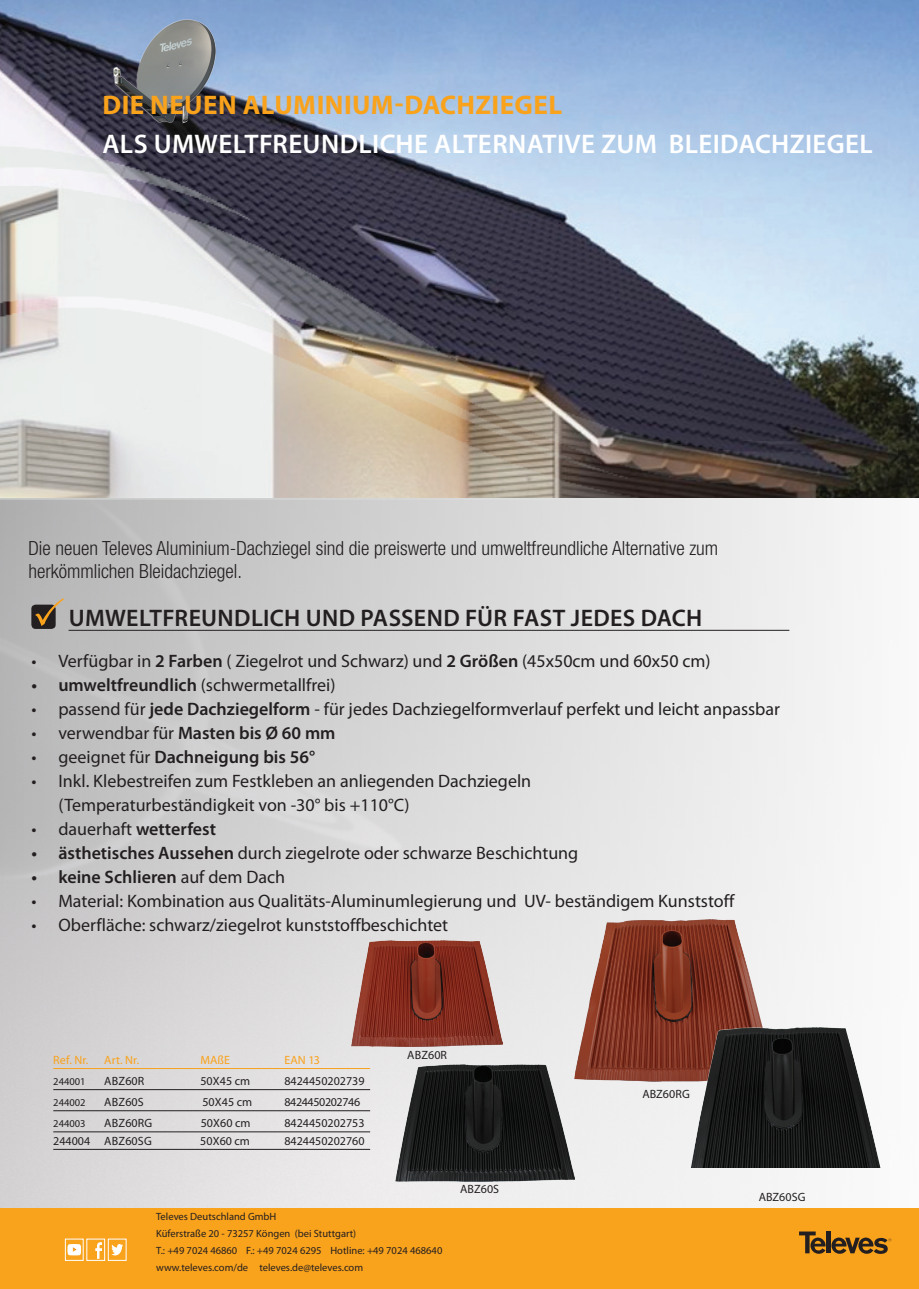
<style>
.page{position:relative;width:919px;height:1289px;background:#fff}
.page>*{position:absolute;margin:0;border:0;box-sizing:border-box;transform-origin:0 0}
.t1{font:600 27px "Myriad Pro";letter-spacing:.015em;color:#fff}
.t2{font:700 27px "Myriad Pro";letter-spacing:.02em;color:#f9a21c}
.t3{font:600 24px "Myriad Pro";letter-spacing:.015em;color:#231f20}
.t4{font:300 condensed 19.5px/23.4px "Helvetica Neue LT Std";color:#231f20}
.t5{font:18px/24px "Myriad Pro";color:#231f20}
.t6{font:600 18px "Myriad Pro";color:#231f20}
.t7{font:12px "Myriad Pro";color:#231f20}
.t8{font:12px "Myriad Pro";letter-spacing:.01em;color:#f9a21c}
.t9{font:12px "Myriad Pro";letter-spacing:-.03em;color:#231f20}
.t10{font:10.5px/16.8px "Myriad Pro";color:#231f20}
.s1{font-weight:600}
.s2{font-weight:400}
</style>
<div class="page">
<img style="left:0;top:0;width:918px;height:1207px">
<img style="left:0;top:24px;width:918px;height:971px">
<hr style="left:69px;top:630px;width:720px;height:1px;background:#231f20">
<div style="left:31px;top:604px;width:25px;height:25px;background:#231f20;border-radius:4px"></div>
<svg style="left:35px;top:598px;width:29px;height:28px"></svg>
<div style="left:0;top:1207px;width:918px;height:81px;background:#f9a21c"></div>
<svg style="left:799px;top:1231px;width:92px;height:22px"></svg>
<div style="left:65px;top:1238px;width:18px;height:22px;border:1px solid #fff"></div>
<svg style="left:67px;top:1244px;width:14px;height:11px"></svg>
<div style="left:87px;top:1238px;width:18px;height:22px;border:1px solid #fff"></div>
<svg style="left:95px;top:1242px;width:7px;height:16px"></svg>
<div style="left:108px;top:1238px;width:18px;height:22px;border:1px solid #fff"></div>
<svg style="left:111px;top:1244px;width:12px;height:11px"></svg>
<hr style="left:53px;top:1068px;width:317px;height:1px;background:#f9a21c">
<hr style="left:53px;top:1089px;width:317px;height:1px;background:#231f20">
<hr style="left:53px;top:1110px;width:317px;height:1px;background:#231f20">
<hr style="left:53px;top:1131px;width:317px;height:1px;background:#231f20">
<hr style="left:53px;top:1149px;width:317px;height:1px;background:#231f20">
<img style="left:351px;top:940px;width:151px;height:106px">
<img style="left:574px;top:919px;width:200px;height:162px">
<img style="left:395px;top:1064px;width:179px;height:117px">
<img style="left:687px;top:1027px;width:196px;height:140px">
<img style="left:113px;top:19px;width:102px;height:105px">
<h1 class="t2" style="left:102px;top:88px;width:461px">DIE NEUEN ALUMINIUM-DACHZIEGEL</h1>
<h1 class="t1" style="left:102px;top:127px;width:16px">ALS</h1>
<h1 class="t1" style="left:154px;top:127px;width:36px">UMWELTFRE</h1>
<h1 class="t1" style="left:302px;top:127px;width:35px">UNDLICHE</h1>
<h1 class="t1" style="left:434px;top:127px;width:440px">Alternative zum Bleidachziegel</h1>
<p class="t4" style="left:28px;top:536px;width:691px">Die neuen Televes Aluminium-Dachziegel sind die preiswerte und umweltfreundliche Alternative zum herkömmlichen Bleidachziegel.</p>
<h2 class="t3" style="left:69px;top:602px;width:635px">Umweltfreundlich und passend für FAst jedes dach</h2>
<p class="t5" style="left:31px;top:648px;width:680px">• Verfügbar in <span class="s1">2 Farben</span> ( Ziegelrot und Schwarz) und <span class="s1">2 Größen</span> (45x50cm und 60x50 cm)</p>
<p class="t5" style="left:31px;top:672px;width:305px"><span class="s1">• umweltfreundlich</span> (schwermetallfrei)</p>
<p class="t5" style="left:31px;top:696px;width:750px">• passend für <span class="s1">jede Dachziegelform</span> - für jedes Dachziegelformverlauf perfekt und leicht anpassbar</p>
<p class="t5" style="left:31px;top:720px;width:306px">• verwendbar für <span class="s1">Masten bis Ø 60 mm</span></p>
<p class="t6" style="left:31px;top:745px;width:285px"><span class="s2">• geeignet für</span> Dachneigung bis 56°</p>
<p class="t5" style="left:58px;top:768px;width:474px;text-indent:-27px">• Inkl. Klebestreifen zum Festkleben an anliegenden Dachziegeln (Temperaturbeständigkeit von -30° bis +110°C)</p>
<p class="t5" style="left:31px;top:816px;width:186px">• dauerhaft <span class="s1">wetterfest</span></p>
<p class="t5" style="left:31px;top:840px;width:548px"><span class="s1">• ästhetisches Aussehen</span> durch ziegelrote oder schwarze Beschichtung</p>
<p class="t6" style="left:31px;top:865px;width:255px">• keine Schlieren <span class="s2">auf dem Dach</span></p>
<p class="t5" style="left:31px;top:888px;width:704px">• Material: Kombination aus Qualitäts-Aluminumlegierung und UV- beständigem Kunststoff</p>
<p class="t5" style="left:31px;top:912px;width:418px">• Oberfläche: schwarz/ziegelrot kunststoffbeschichtet</p>
<p class="t8" style="left:53px;top:1052px;width:37px">Ref. Nr.</p>
<p class="t8" style="left:104px;top:1052px;width:36px">Art. Nr.</p>
<p class="t8" style="left:200px;top:1052px;width:31px">MAßE</p>
<p class="t8" style="left:284px;top:1052px;width:37px">EAN 13</p>
<p class="t10" style="left:53px;top:1073px;width:34px">244001</p>
<p class="t7" style="left:104px;top:1073px;width:41px">ABZ60R</p>
<p class="t7" style="left:200px;top:1073px;width:51px">50x45 cm</p>
<p class="t7" style="left:284px;top:1073px;width:82px">8424450202739</p>
<p class="t10" style="left:53px;top:1094px;width:34px">244002</p>
<p class="t7" style="left:104px;top:1094px;width:41px">ABZ60S</p>
<p class="t7" style="left:202px;top:1094px;width:51px">50x45 cm</p>
<p class="t9" style="left:284px;top:1094px;width:77px">8424450202746</p>
<p class="t10" style="left:53px;top:1115px;width:34px">244003</p>
<p class="t7" style="left:104px;top:1115px;width:49px">ABZ60RG</p>
<p class="t7" style="left:201px;top:1115px;width:51px">50x60 cm</p>
<p class="t7" style="left:284px;top:1115px;width:82px">8424450202753</p>
<p class="t7" style="left:53px;top:1133px;width:100px">244004 ABZ60SG</p>
<p class="t7" style="left:200px;top:1133px;width:51px">50x60 cm</p>
<p class="t7" style="left:284px;top:1133px;width:82px">8424450202760</p>
<p class="t7" style="left:407px;top:1047px;width:41px">ABZ60R</p>
<p class="t10" style="left:156px;top:1208px;width:288px">Televes Deutschland GmbH<br>Küferstraße 20 - 73257 Köngen (bei Stuttgart)<br>T.: +49 7024 46860 F.: +49 7024 6295 Hotline: +49 7024 468640 www.televes.com/de televes.de@televes.com</p>
<p class="t7" style="left:460px;top:1181px;width:40px">ABZ60S</p>
<p class="t7" style="left:642px;top:1086px;width:49px">ABZ60RG</p>
<p class="t7" style="left:758px;top:1189px;width:48px">ABZ60SG</p>
</div>
